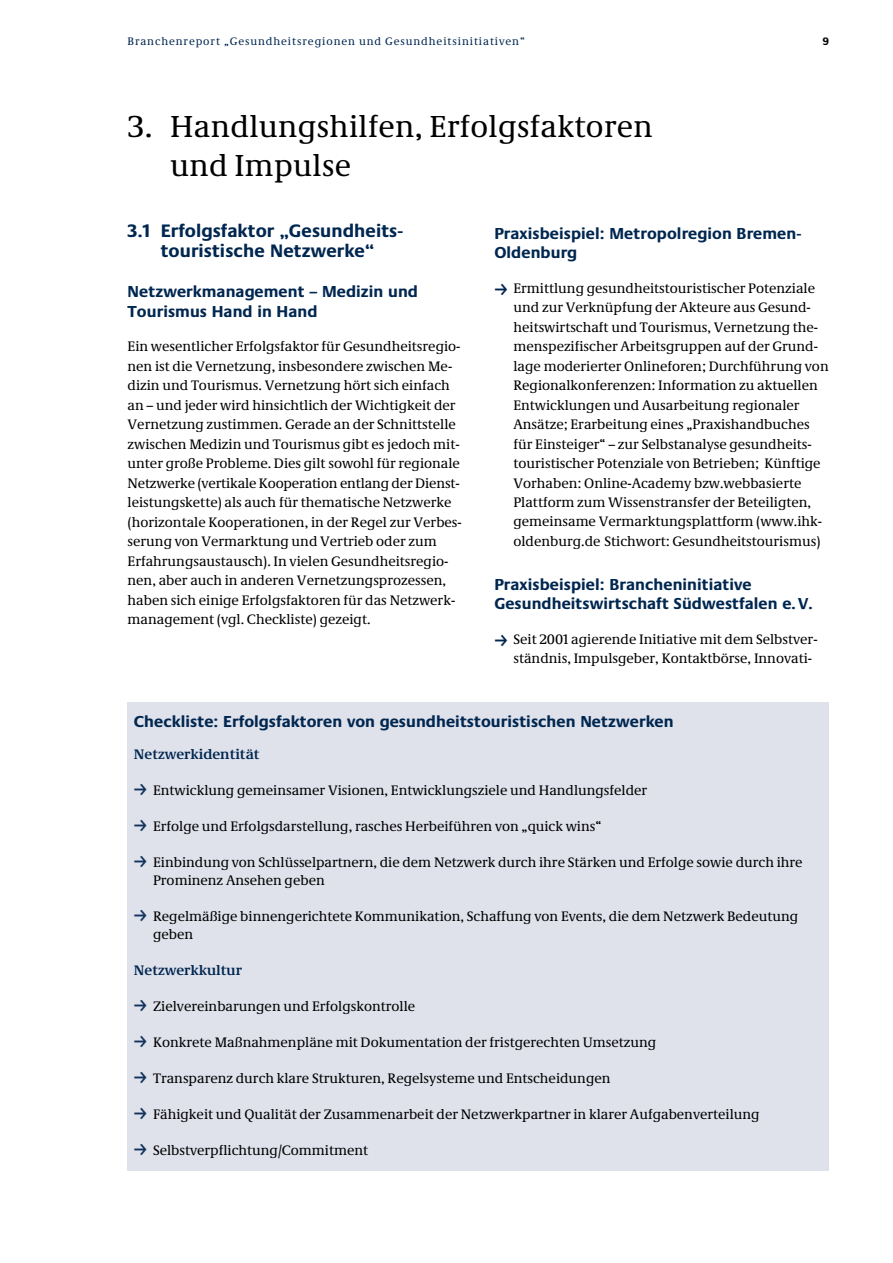
<style>
.page{position:relative;width:893px;height:1263px;background:#fff}
.page>*{position:absolute;margin:0;border:0;box-sizing:border-box;transform-origin:0 0}
.t1{font:31.5px/39px "Neue Demos";letter-spacing:.01em;color:#000}
.t2{font:700 18.75px/19.5px "Neue Praxis";letter-spacing:.005em;color:#002750;text-align:center}
.t3{font:700 16.5px/19.5px "Neue Praxis";letter-spacing:.005em;color:#002750}
.t4{font:14.25px/19.5px "Neue Demos";color:#000}
.t5{font:700 14.25px "Neue Demos";color:#002750}
.t6{font:11.25px "Neue Demos";letter-spacing:.08em;color:#002750}
.t7{font:700 11.25px "Neue Praxis";color:#000}
.s1{font-family:"Neue Praxis";font-size:13.5px;color:#002750}
.s2{color:#fff}
</style>
<div class="page">
<div style="left:128px;top:702px;width:701px;height:468px;background:#dfe1eb"></div>
<p class="t6" style="left:128px;top:34px;width:399px">Branchenreport „Gesundheitsregionen und Gesundheitsinitiativen“</p>
<p class="t7" style="left:822px;top:34px;width:8px">9</p>
<h1 class="t1" style="left:170px;top:106px;width:484px;text-indent:-43px">3. Handlungshilfen, Erfolgsfaktoren und Impulse</h1>
<h2 class="t2" style="left:128px;top:221px;width:276px">3.1 Erfolgsfaktor „Gesundheits&shy;touristische Netzwerke“</h2>
<p class="t3" style="left:128px;top:282px;width:292px">Netzwerkmanagement – Medizin und<br>Tourismus Hand in Hand</p>
<p class="t4" style="left:128px;top:336px;width:336px">Ein wesentlicher Erfolgsfaktor für Gesundheitsregio&shy;nen ist die Vernetzung, insbesondere zwischen Me&shy;dizin und Tourismus. Vernetzung hört sich einfach an – und jeder wird hinsichtlich der Wichtigkeit der Vernetzung zustimmen. Gerade an der Schnittstelle zwischen Medizin und Tourismus gibt es jedoch mit&shy;unter große Probleme. Dies gilt sowohl für regionale Netzwerke (vertikale Kooperation entlang der Dienst&shy;leistungskette) als auch für thematische Netzwerke (horizontale Kooperationen, in der Regel zur Verbes&shy;serung von Vermarktung und Vertrieb oder zum Erfahrungsaustausch). In vielen Gesundheitsregio&shy;nen, aber auch in anderen Vernetzungsprozessen, haben sich einige Erfolgsfaktoren für das Netzwerk&shy;management (vgl. Checkliste) gezeigt.</p>
<p class="t3" style="left:494px;top:223px;width:309px">Praxisbeispiel: Metropolregion Bremen-<br>Oldenburg</p>
<p class="t4" style="left:513px;top:278px;width:317px;text-indent:-19px"><span class="s1">ƒ</span> Ermittlung gesundheitstouristischer Potenziale und zur Verknüpfung der Akteure aus Gesund&shy;heitswirtschaft und Tourismus, Vernetzung the&shy;menspezifischer Arbeitsgruppen auf der Grund&shy;lage moderierter Onlineforen; Durchführung von Regionalkonferenzen: Information zu aktuellen Entwicklungen und Ausarbeitung regionaler Ansätze; Erarbeitung eines „Praxishandbuches für Einsteiger“ – zur Selbstanalyse gesundheits&shy;touristischer Potenziale von Betrieben; Künftige Vorhaben: Online-Academy bzw.webbasierte Plattform zum Wissenstransfer der Beteiligten, gemeinsame Vermarktungsplattform (www.ihk&shy;oldenburg.de<span class="s2">;</span>Stichwort: Gesundheitstourismus)</p>
<p class="t3" style="left:494px;top:574px;width:320px">Praxisbeispiel: Brancheninitiative<br>Gesundheitswirtschaft Südwestfalen e.V.</p>
<p class="t4" style="left:513px;top:629px;width:306px;text-indent:-19px"><span class="s1">ƒ</span> Seit 2001 agierende Initiative mit dem Selbstver&shy;ständnis, Impulsgeber, Kontaktbörse, Innovati-</p>
<p class="t3" style="left:134px;top:712px;width:541px">Checkliste: Erfolgsfaktoren von gesundheitstouristischen Netzwerken</p>
<p class="t5" style="left:134px;top:745px;width:127px">Netzwerkidentität</p>
<p class="t4" style="left:134px;top:780px;width:515px"><sup>ƒ</sup> Entwicklung gemeinsamer Visionen, Entwicklungsziele und Handlungsfelder</p>
<p class="t4" style="left:134px;top:816px;width:469px"><sup>ƒ</sup> Erfolge und Erfolgsdarstellung, rasches Herbeiführen von „quick wins“</p>
<p class="t4" style="left:153px;top:853px;width:651px;line-height:18px;text-indent:-19px"><sup>ƒ</sup> Einbindung von Schlüsselpartnern, die dem Netzwerk durch ihre Stärken und Erfolge sowie durch ihre<br>Prominenz Ansehen geben</p>
<p class="t4" style="left:153px;top:907px;width:647px;line-height:18px;text-indent:-19px"><sup>ƒ</sup> Regelmäßige binnengerichtete Kommunikation, Schaffung von Events, die dem Netzwerk Bedeutung geben</p>
<p class="t5" style="left:134px;top:961px;width:110px">Netzwerkkultur</p>
<p class="t4" style="left:134px;top:996px;width:283px"><sup>ƒ</sup> Zielvereinbarungen und Erfolgskontrolle</p>
<p class="t4" style="left:134px;top:1032px;width:524px"><sup>ƒ</sup> Konkrete Maßnahmenpläne mit Dokumentation der fristgerechten Umsetzung</p>
<p class="t4" style="left:134px;top:1068px;width:478px"><sup>ƒ</sup> Transparenz durch klare Strukturen, Regelsysteme und Entscheidungen</p>
<p class="t4" style="left:134px;top:1104px;width:627px"><sup>ƒ</sup> Fähigkeit und Qualität der Zusammenarbeit der Netzwerkpartner in klarer Aufgabenverteilung</p>
<p class="t4" style="left:134px;top:1140px;width:236px"><sup>ƒ</sup> Selbstverpflichtung/Commitment</p>
</div>
